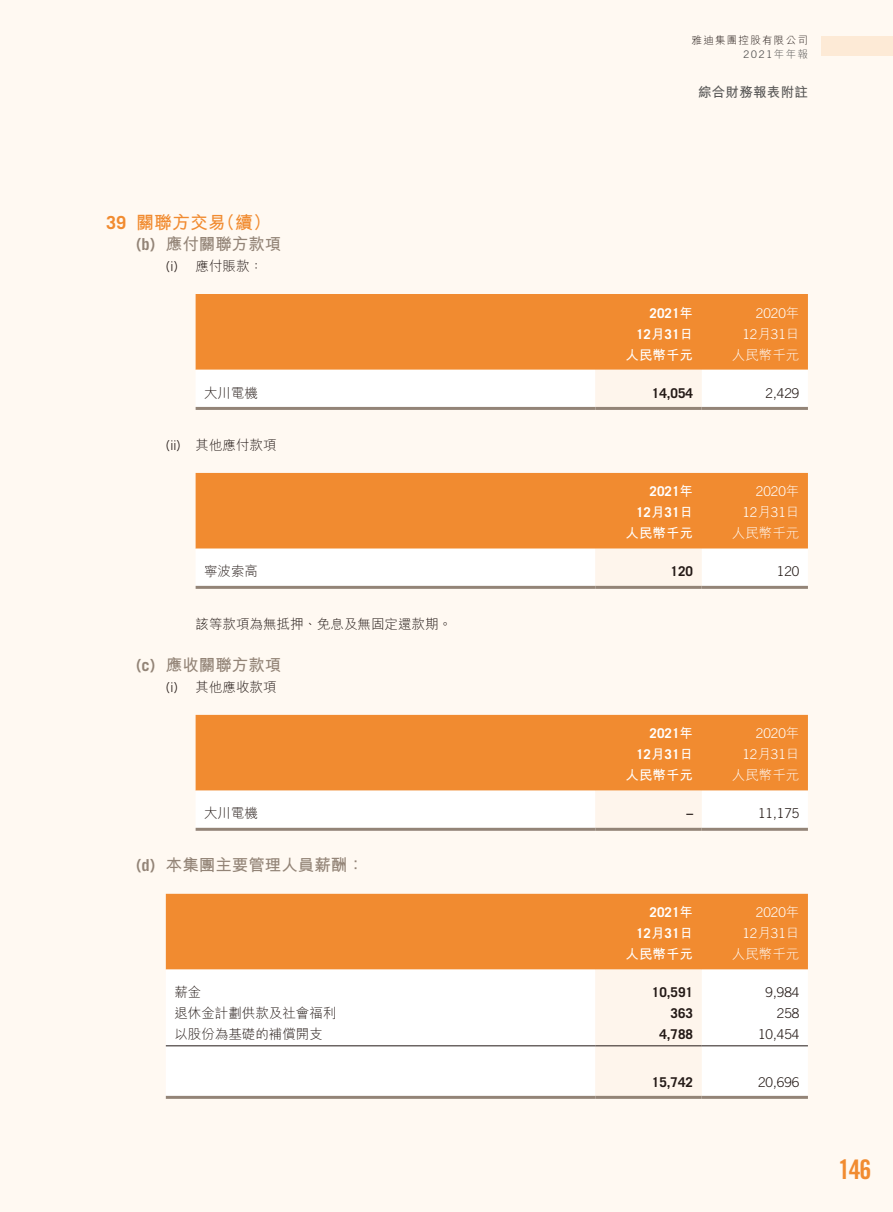
<style>
.page{position:relative;width:893px;height:1212px;background:#fff9f2}
.page>*{position:absolute;margin:0;border:0;box-sizing:border-box;transform-origin:0 0}
.t1{font:27px "Trade Gothic LT Std Bd Cn 20";color:#f18b30}
.t2{font:18px "M Hei HK Bold E Ten B5 H";color:#f18b30}
.t3{font:16.5px "M Hei HK Bold E Ten B5 H";color:#938477}
.t4{font:13.5px "M Hei HK Light E Ten B5 H";color:#231916}
.t5{font:700 13.5px/21px "Trade Gothic LT Std";color:#fff;text-align:right}
.t6{font:300 13.5px/21px "Trade Gothic LT Std";color:#fff;text-align:right}
.t7{font:300 13.5px "Trade Gothic LT Std";color:#231916}
.t8{font:700 13.5px "Trade Gothic LT Std";color:#231916}
.t9{font:13.5px "M Hei HK Bold E Ten B5 H";color:#fff}
.t10{font:13.5px "M Hei HK Light E Ten B5 H";color:#fff}
.t11{font:13.5px "M Hei HK Bold E Ten B5 H";letter-spacing:.02em;color:#595857}
.t12{font:10.5px "M Hei HK Light E Ten B5 H";letter-spacing:.12em;color:#231916}
.t13{font:10.5px "Trade Gothic LT Std";color:#595857}
.s1{font-family:"M Hei HK Light E Ten B5 H"}
.s2{font-family:"Trade Gothic LT Std";font-weight:700}
.s3{font-family:"Trade Gothic LT Std";font-weight:300}
.s4{font-family:"M Hei HK Bold E Ten B5 H";font-weight:400}
.s5{font-family:"M Hei HK Light E Ten B5 H";font-weight:400}
</style>
<div class="page">
<div style="left:821px;top:37px;width:72px;height:19px;background:#fdead6"></div>
<div style="left:196px;top:294px;width:612px;height:76px;background:#f18b30"></div>
<svg style="left:196px;top:370px;width:612px;height:37px"></svg>
<hr style="left:196px;top:407px;width:399px;height:3px;background:#938477">
<hr style="left:595px;top:407px;width:107px;height:3px;background:#938477">
<hr style="left:702px;top:407px;width:106px;height:3px;background:#938477">
<div style="left:196px;top:473px;width:612px;height:76px;background:#f18b30"></div>
<svg style="left:196px;top:549px;width:612px;height:37px"></svg>
<hr style="left:196px;top:586px;width:399px;height:3px;background:#938477">
<hr style="left:595px;top:586px;width:107px;height:3px;background:#938477">
<hr style="left:702px;top:586px;width:106px;height:3px;background:#938477">
<div style="left:196px;top:715px;width:612px;height:76px;background:#f18b30"></div>
<svg style="left:196px;top:791px;width:612px;height:37px"></svg>
<hr style="left:196px;top:828px;width:399px;height:3px;background:#938477">
<hr style="left:595px;top:828px;width:107px;height:3px;background:#938477">
<hr style="left:702px;top:828px;width:106px;height:3px;background:#938477">
<div style="left:166px;top:894px;width:642px;height:75px;background:#f18b30"></div>
<div style="left:166px;top:969px;width:642px;height:127px;background:#fff"></div>
<svg style="left:595px;top:969px;width:107px;height:127px"></svg>
<hr style="left:166px;top:1045px;width:429px;height:1px;background:#231916">
<hr style="left:595px;top:1045px;width:107px;height:1px;background:#231916">
<hr style="left:702px;top:1045px;width:106px;height:1px;background:#231916">
<hr style="left:166px;top:1096px;width:429px;height:3px;background:#938477">
<hr style="left:595px;top:1096px;width:107px;height:3px;background:#938477">
<hr style="left:702px;top:1096px;width:106px;height:3px;background:#938477">
<p class="t12" style="left:692px;top:36px;width:118px">雅迪集團控股有限公司</p>
<p class="t13" style="left:743px;top:50px;width:66px">2021<span class="s1">年年報</span></p>
<p class="t11" style="left:698px;top:87px;width:111px">綜合財務報表附註</p>
<h2 class="t2" style="left:106px;top:215px;width:166px"><span class="s2">39</span> 關聯方交易（續）</h2>
<p class="t3" style="left:136px;top:237px;width:147px"><span class="s2">(b)</span> 應付關聯方款項</p>
<p class="t4" style="left:166px;top:261px;width:99px"><span class="s3">(i)</span> 應付賬款：</p>
<p class="t5" style="left:636px;top:304px;width:59px">2021<span class="s4">年<br></span>12<span class="s4">月</span>31<span class="s4">日</span></p>
<p class="t6" style="left:742px;top:304px;width:59px">2020<span class="s5">年<br></span>12<span class="s5">月</span>31<span class="s5">日</span></p>
<p class="t9" style="left:626px;top:349px;width:69px">人民幣千元</p>
<p class="t10" style="left:732px;top:349px;width:69px">人民幣千元</p>
<p class="t4" style="left:204px;top:387px;width:55px">大川電機</p>
<p class="t8" style="left:652px;top:388px;width:43px">14,054</p>
<p class="t7" style="left:766px;top:388px;width:35px">2,429</p>
<p class="t4" style="left:166px;top:440px;width:112px"><span class="s3">(ii)</span> 其他應付款項</p>
<p class="t5" style="left:636px;top:483px;width:59px">2021<span class="s4">年<br></span>12<span class="s4">月</span>31<span class="s4">日</span></p>
<p class="t6" style="left:742px;top:483px;width:59px">2020<span class="s5">年<br></span>12<span class="s5">月</span>31<span class="s5">日</span></p>
<p class="t9" style="left:626px;top:528px;width:69px">人民幣千元</p>
<p class="t10" style="left:732px;top:528px;width:69px">人民幣千元</p>
<p class="t4" style="left:204px;top:566px;width:55px">寧波索高</p>
<p class="t8" style="left:671px;top:567px;width:24px">120</p>
<p class="t7" style="left:777px;top:567px;width:24px">120</p>
<p class="t4" style="left:196px;top:619px;width:258px">該等款項為無抵押、免息及無固定還款期。</p>
<p class="t3" style="left:136px;top:658px;width:147px"><span class="s2">(c)</span> 應收關聯方款項</p>
<p class="t4" style="left:166px;top:682px;width:112px"><span class="s3">(i)</span> 其他應收款項</p>
<p class="t5" style="left:636px;top:725px;width:59px">2021<span class="s4">年<br></span>12<span class="s4">月</span>31<span class="s4">日</span></p>
<p class="t6" style="left:742px;top:725px;width:59px">2020<span class="s5">年<br></span>12<span class="s5">月</span>31<span class="s5">日</span></p>
<p class="t9" style="left:626px;top:770px;width:69px">人民幣千元</p>
<p class="t10" style="left:732px;top:770px;width:69px">人民幣千元</p>
<p class="t4" style="left:204px;top:808px;width:55px">大川電機</p>
<p class="t8" style="left:686px;top:809px;width:8px">–</p>
<p class="t7" style="left:758px;top:809px;width:43px">11,175</p>
<p class="t3" style="left:136px;top:858px;width:229px"><span class="s2">(d)</span> 本集團主要管理人員薪酬：</p>
<p class="t5" style="left:636px;top:904px;width:59px">2021<span class="s4">年<br></span>12<span class="s4">月</span>31<span class="s4">日</span></p>
<p class="t6" style="left:742px;top:904px;width:59px">2020<span class="s5">年<br></span>12<span class="s5">月</span>31<span class="s5">日</span></p>
<p class="t9" style="left:626px;top:949px;width:69px">人民幣千元</p>
<p class="t10" style="left:732px;top:949px;width:69px">人民幣千元</p>
<p class="t4" style="left:174px;top:987px;width:28px">薪金</p>
<p class="t8" style="left:652px;top:988px;width:43px">10,591</p>
<p class="t7" style="left:766px;top:988px;width:35px">9,984</p>
<p class="t4" style="left:174px;top:1008px;width:163px">退休金計劃供款及社會福利</p>
<p class="t8" style="left:671px;top:1009px;width:24px">363</p>
<p class="t7" style="left:777px;top:1009px;width:24px">258</p>
<p class="t4" style="left:174px;top:1029px;width:150px">以股份為基礎的補償開支</p>
<p class="t8" style="left:659px;top:1030px;width:35px">4,788</p>
<p class="t7" style="left:758px;top:1030px;width:43px">10,454</p>
<p class="t8" style="left:652px;top:1077px;width:43px">15,742</p>
<p class="t7" style="left:758px;top:1077px;width:43px">20,696</p>
<h1 class="t1" style="left:838px;top:1160px;width:35px">146</h1>
</div>
